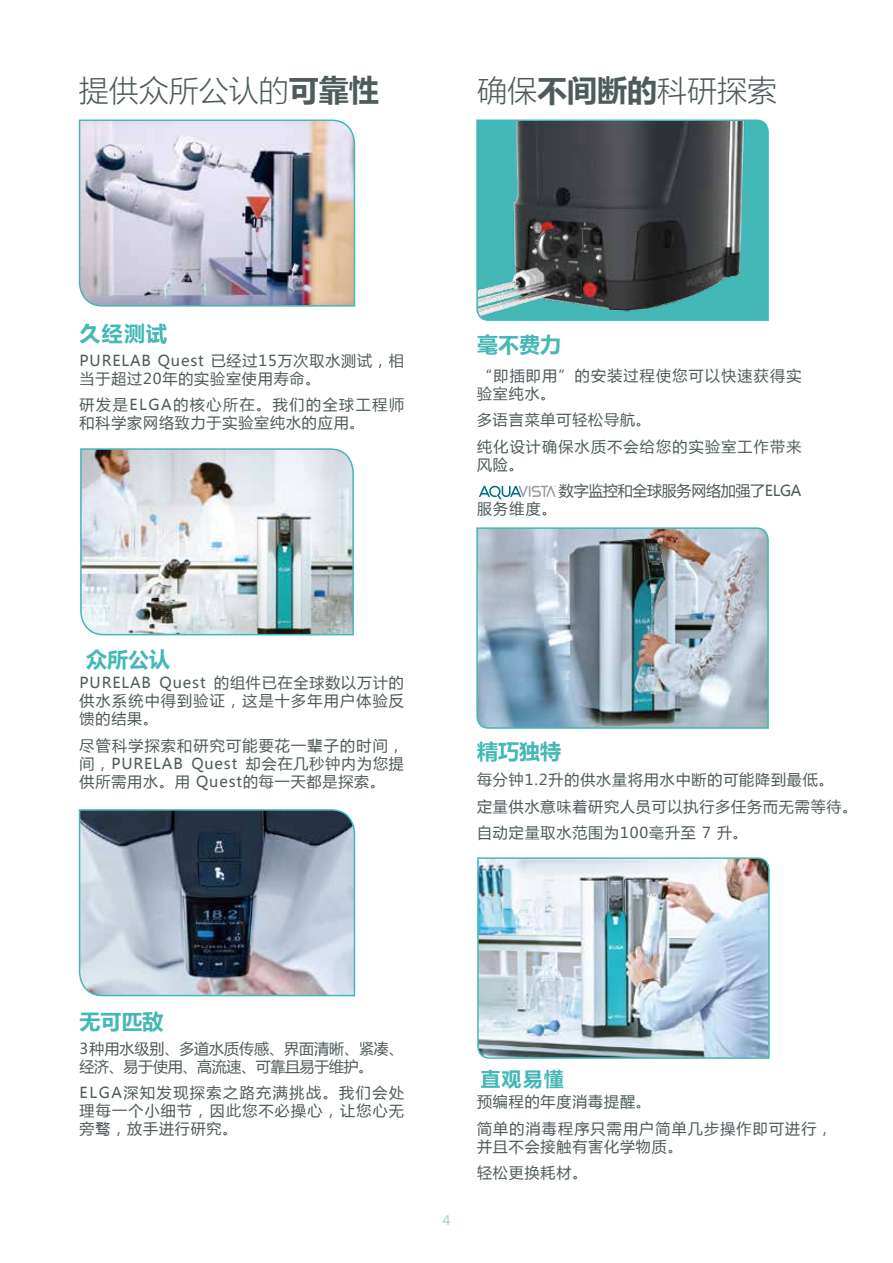
<style>
.page{position:relative;width:893px;height:1263px;background:#fff}
.page>*{position:absolute;margin:0;border:0;box-sizing:border-box;transform-origin:0 0}
.t1{font:30px "Microsoft Ya Hei UI Light";color:#4e5b5b}
.t2{font:700 21px "Microsoft Ya Hei";color:#43b8b6}
.t3{font:700 19.5px "Microsoft Ya Hei";color:#43b8b6}
.t4{font:15px/18px "Microsoft Ya Hei";letter-spacing:.06em;color:#4e5b5b}
.t5{font:15px/18px "Microsoft Ya Hei";letter-spacing:.085em;color:#4e5b5b}
.t6{font:15px/18px "Microsoft Ya Hei";color:#4e5b5b}
.t7{font:15px/18px "Microsoft Ya Hei";letter-spacing:.105em;color:#4e5b5b}
.t8{font:15px/26.5px "Microsoft Ya Hei";letter-spacing:.08em;color:#4e5b5b}
.t9{font:15px "Microsoft Ya Hei";letter-spacing:-.02em;color:#4e5b5b}
.t10{font:15px "The Sans B5 Plain";color:#add4d4}
.s1{font-family:"Microsoft Ya Hei";font-weight:700}
</style>
<div class="page">
<img style="left:78px;top:119px;width:278px;height:188px">
<img style="left:80px;top:448px;width:274px;height:188px">
<svg style="left:78px;top:809px;width:278px;height:188px;background:#8692a0"></svg>
<img style="left:477px;top:857px;width:293px;height:202px">
<svg style="left:479px;top:486px;width:76px;height:13px"></svg>
<img style="left:476px;top:527px;width:293px;height:202px">
<svg style="left:476px;top:119px;width:293px;height:202px;background:#486b6c"></svg>
<h1 class="t1" style="left:79px;top:70px;width:301px">提供众所公认的<span class="s1">可靠性</span></h1>
<h1 class="t1" style="left:477px;top:70px;width:301px">确保<span class="s1">不间断的</span>科研探索</h1>
<h2 class="t2" style="left:80px;top:319px;width:89px">久经测试</h2>
<p class="t4" style="left:80px;top:351px;width:326px">PURELAB Quest 已经过15万次取水测试，相当于超过20年的实验室使用寿命。</p>
<p class="t7" style="left:80px;top:395px;width:326px">研发是ELGA的核心所在。我们的全球工程师和科学家网络致力于实验室纯水的应用。</p>
<h2 class="t2" style="left:86px;top:644px;width:85px">众所公认</h2>
<p class="t4" style="left:80px;top:673px;width:326px;text-align:justify">PURELAB Quest 的组件已在全球数以万计的供水系统中得到验证，这是十多年用户体验反馈的结果。</p>
<p class="t4" style="left:80px;top:736px;width:326px;text-align:justify">尽管科学探索和研究可能要花一辈子的时间，间，PURELAB Quest 却会在几秒钟内为您提供所需用水。用 Quest的每一天都是探索。</p>
<h2 class="t2" style="left:477px;top:330px;width:85px">毫不费力</h2>
<p class="t5" style="left:477px;top:366px;width:326px">“即插即用”的安装过程使您可以快速获得实验室纯水。</p>
<p class="t5" style="left:477px;top:406px;width:326px;line-height:26.5px">多语言菜单可轻松导航。<br>纯化设计确保水质不会给您的实验室工作带来</p>
<p class="t4" style="left:477px;top:455px;width:48px">风险。</p>
<p class="t9" style="left:559px;top:481px;width:244px">数字监控和全球服务网络加强了ELGA</p>
<p class="t4" style="left:477px;top:499px;width:81px">服务维度。</p>
<h2 class="t2" style="left:477px;top:736px;width:85px">精巧独特</h2>
<p class="t4" style="left:477px;top:766px;width:382px;line-height:26.5px">每分钟1.2升的供水量将用水中断的可能降到最低。<br>定量供水意味着研究人员可以执行多任务而无需等待。自动定量取水范围为100毫升至 7 升。</p>
<h2 class="t2" style="left:80px;top:1007px;width:85px">无可匹敌</h2>
<p class="t6" style="left:80px;top:1039px;width:326px">3种用水级别、多道水质传感、界面清晰、紧凑、经济、易于使用、高流速、可靠且易于维护。</p>
<p class="t4" style="left:80px;top:1083px;width:326px;text-align:justify">ELGA深知发现探索之路充满挑战。我们会处理每一个小细节，因此您不必操心，让您心无旁骛，放手进行研究。</p>
<p class="t10" style="left:442px;top:1212px;width:10px">4</p>
<h3 class="t3" style="left:481px;top:1065px;width:84px">直观易懂</h3>
<p class="t8" style="left:477px;top:1088px;width:357px">预编程的年度消毒提醒。<br>简单的消毒程序只需用户简单几步操作即可进行，</p>
<p class="t4" style="left:477px;top:1133px;width:207px;line-height:26.5px">并且不会接触有害化学物质。轻松更换耗材。</p>
</div>
